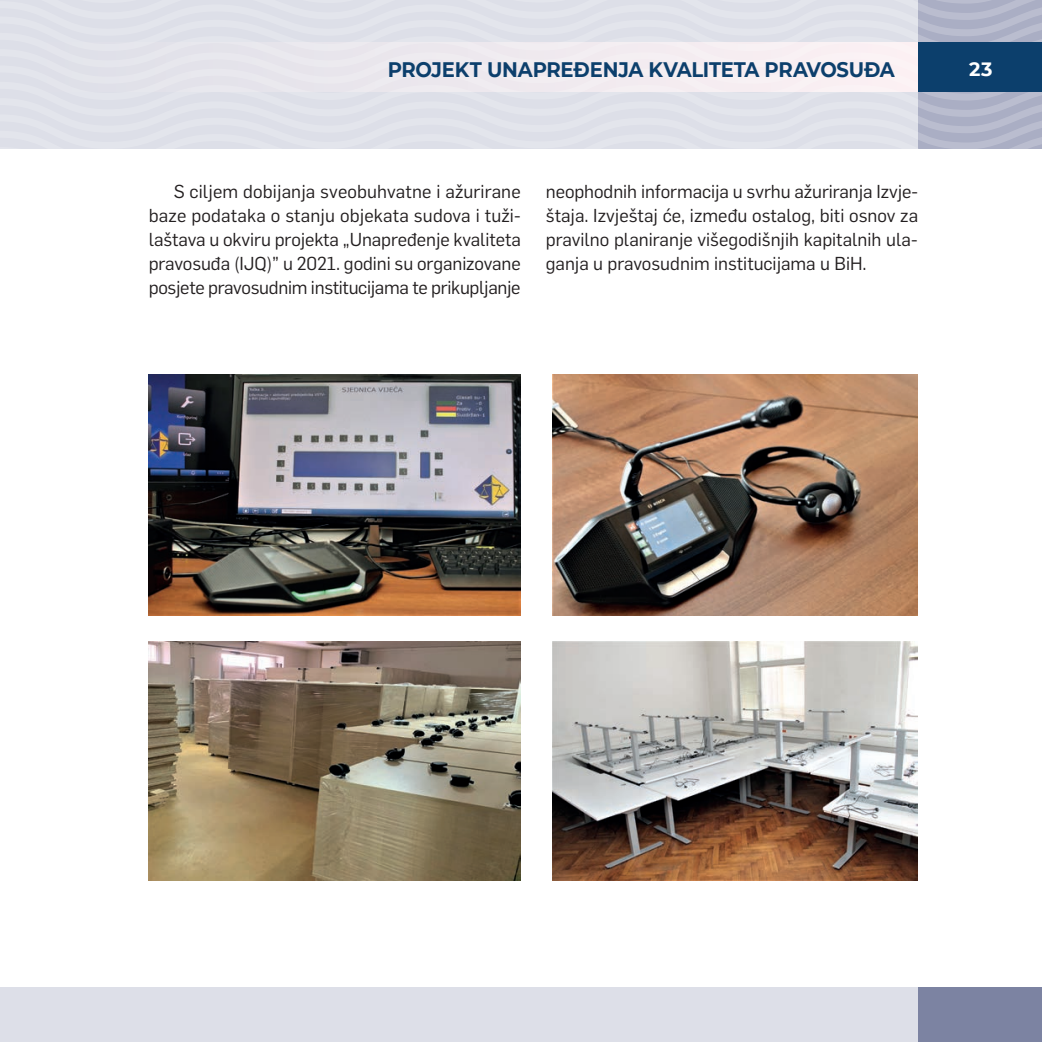
<style>
.page{position:relative;width:1042px;height:1042px;background:#fff}
.page>*{position:absolute;margin:0;border:0;box-sizing:border-box;transform-origin:0 0}
.t1{font:700 21px "Montserrat";letter-spacing:-.01em;color:#0c3f6c;scale:.93 1}
.t2{font:700 19.25px "Montserrat";color:#fff}
.t3{font:18.38px/24.2px "Flama";letter-spacing:-.015em;color:#231f20;text-align:justify}
</style>
<div class="page">
<div style="left:0;top:987px;width:1042px;height:55px;background:#dddfe8"></div>
<div style="left:918px;top:987px;width:124px;height:55px;background:#7c83a2"></div>
<img style="left:552px;top:375px;width:366px;height:241px">
<img style="left:149px;top:641px;width:372px;height:239px">
<img style="left:552px;top:641px;width:366px;height:239px">
<img style="left:149px;top:375px;width:372px;height:241px">
<svg style="left:0;top:0;width:1042px;height:149px;background:#d7d9e3"></svg>
<p class="t1" style="left:388px;top:55px;width:547px">PROJEKT UNAPREĐENJA KVALITETA PRAVOSUĐA</p>
<p class="t2" style="left:969px;top:56px;width:25px">23</p>
<p class="t3" style="left:149px;top:178px;width:374px;text-indent:25px">S ciljem dobijanja sveobuhvatne i ažurirane baze podataka o stanju objekata sudova i tuži&shy;laštava u okviru projekta „Unapređenje kvaliteta pravosuđa (IJQ)” u 2021. godini su organizovane posjete pravosudnim institucijama te prikupljanje</p>
<p class="t3" style="left:546px;top:178px;width:374px">neophodnih informacija u svrhu ažuriranja Izvje&shy;štaja. Izvještaj će, između ostalog, biti osnov za pravilno planiranje višegodišnjih kapitalnih ula&shy;ganja u pravosudnim institucijama u BiH.</p>
</div>
